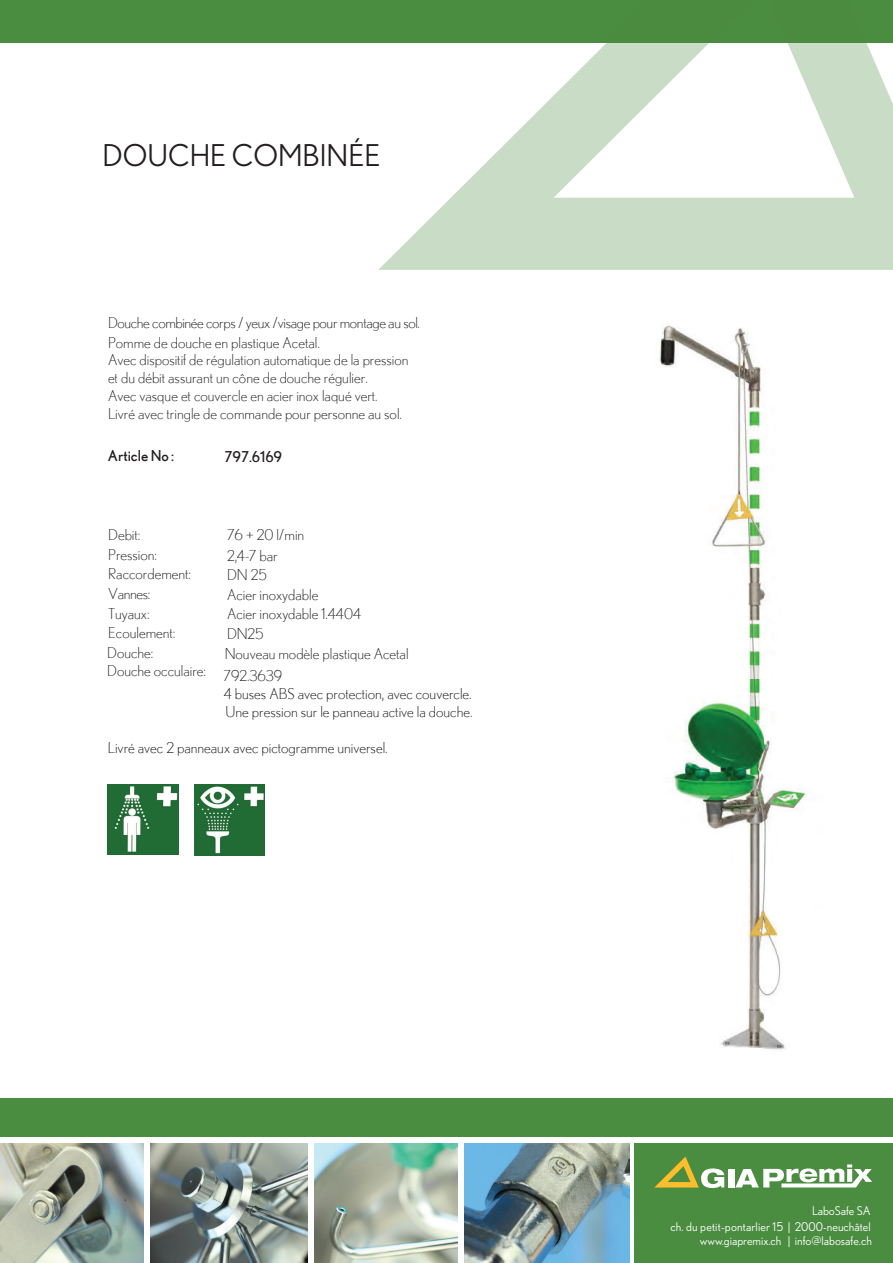
<style>
.page{position:relative;width:893px;height:1263px;background:#fff}
.page>*{position:absolute;margin:0;border:0;box-sizing:border-box;transform-origin:0 0}
.t1{font:30px "Nobel";color:#231f20}
.t2{font:300 15px/18px "Nobel";color:#231f20}
.t3{font:300 15px/18px "Nobel";color:#171519}
.t4{font:300 15px/20.1px "Nobel";letter-spacing:-.025em;color:#231f20}
.t5{font:15px "Nobel";color:#231f20}
.t6{font:12px "Nobel";color:#fff}
</style>
<div class="page">
<div style="left:0;top:0;width:893px;height:43px;background:#4a8c40"></div>
<div style="left:1px;top:1099px;width:892px;height:38px;background:#4a8c40"></div>
<img style="left:315px;top:1143px;width:142px;height:120px">
<img style="left:1px;top:1143px;width:142px;height:120px">
<img style="left:464px;top:1143px;width:165px;height:120px">
<img style="left:150px;top:1143px;width:157px;height:120px">
<div style="left:634px;top:1143px;width:259px;height:120px;background:#4a8c40"></div>
<svg style="left:654px;top:1156px;width:70px;height:32px"></svg>
<div style="left:728px;top:1169px;width:6px;height:18px;background:#fff"></div>
<svg style="left:735px;top:1164px;width:137px;height:23px"></svg>
<svg style="left:378px;top:43px;width:515px;height:227px;fill:#c9dcc5"></svg>
<img style="left:658px;top:324px;width:148px;height:726px">
<img style="left:194px;top:784px;width:71px;height:71px">
<img style="left:108px;top:784px;width:70px;height:71px">
<h1 class="t1" style="left:103px;top:138px;width:279px">DOUCHE COMBINÉE</h1>
<p class="t4" style="left:108px;top:312px;width:314px">Douche combinée corps / yeux /visage pour montage au sol.<br>Pomme de douche en plastique Acetal.</p>
<p class="t2" style="left:108px;top:351px;width:302px">Avec dispositif de régulation automatique de la pression et du débit assurant un cône de douche régulier.<br>Avec vasque et couvercle en acier inox laqué vert.<br>Livré avec tringle de commande pour personne au sol.</p>
<p class="t5" style="left:108px;top:447px;width:68px">Article No :</p>
<p class="t5" style="left:225px;top:448px;width:59px">797.6169</p>
<p class="t2" style="left:108px;top:526px;width:34px">Debit:</p>
<p class="t2" style="left:227px;top:525px;width:79px">76 + 20 l/min</p>
<p class="t2" style="left:108px;top:545px;width:50px">Pression:</p>
<p class="t2" style="left:227px;top:546px;width:52px">2,4-7 bar</p>
<p class="t2" style="left:108px;top:565px;width:84px">Raccordement:</p>
<p class="t2" style="left:227px;top:566px;width:42px">DN 25</p>
<p class="t2" style="left:108px;top:584px;width:44px">Vannes:</p>
<p class="t2" style="left:227px;top:585px;width:93px">Acier inoxydable</p>
<p class="t2" style="left:108px;top:605px;width:43px">Tuyaux:</p>
<p class="t2" style="left:227px;top:605px;width:136px">Acier inoxydable 1.4404</p>
<p class="t2" style="left:108px;top:623px;width:69px">Ecoulement:</p>
<p class="t2" style="left:224px;top:666px;width:60px">792.3639</p>
<p class="t2" style="left:227px;top:624px;width:38px">DN25</p>
<p class="t2" style="left:107px;top:643px;width:100px">Douche:<br>Douche occulaire:</p>
<p class="t2" style="left:225px;top:645px;width:185px">Nouveau modèle plastique Acetal</p>
<p class="t3" style="left:224px;top:684px;width:250px">4 buses ABS avec protection, avec couvercle.<br>Une pression sur le panneau active la douche.</p>
<p class="t3" style="left:108px;top:738px;width:281px">Livré avec 2 panneaux avec pictogramme universel.</p>
<p class="t6" style="left:812px;top:1204px;width:60px">LaboSafe SA</p>
<p class="t6" style="left:700px;top:1234px;width:174px">www.giapremix.ch | info@labosafe.ch</p>
<p class="t6" style="left:670px;top:1220px;width:202px">ch. du petit-pontarlier 15 | 2000-neuchâtel</p>
</div>
